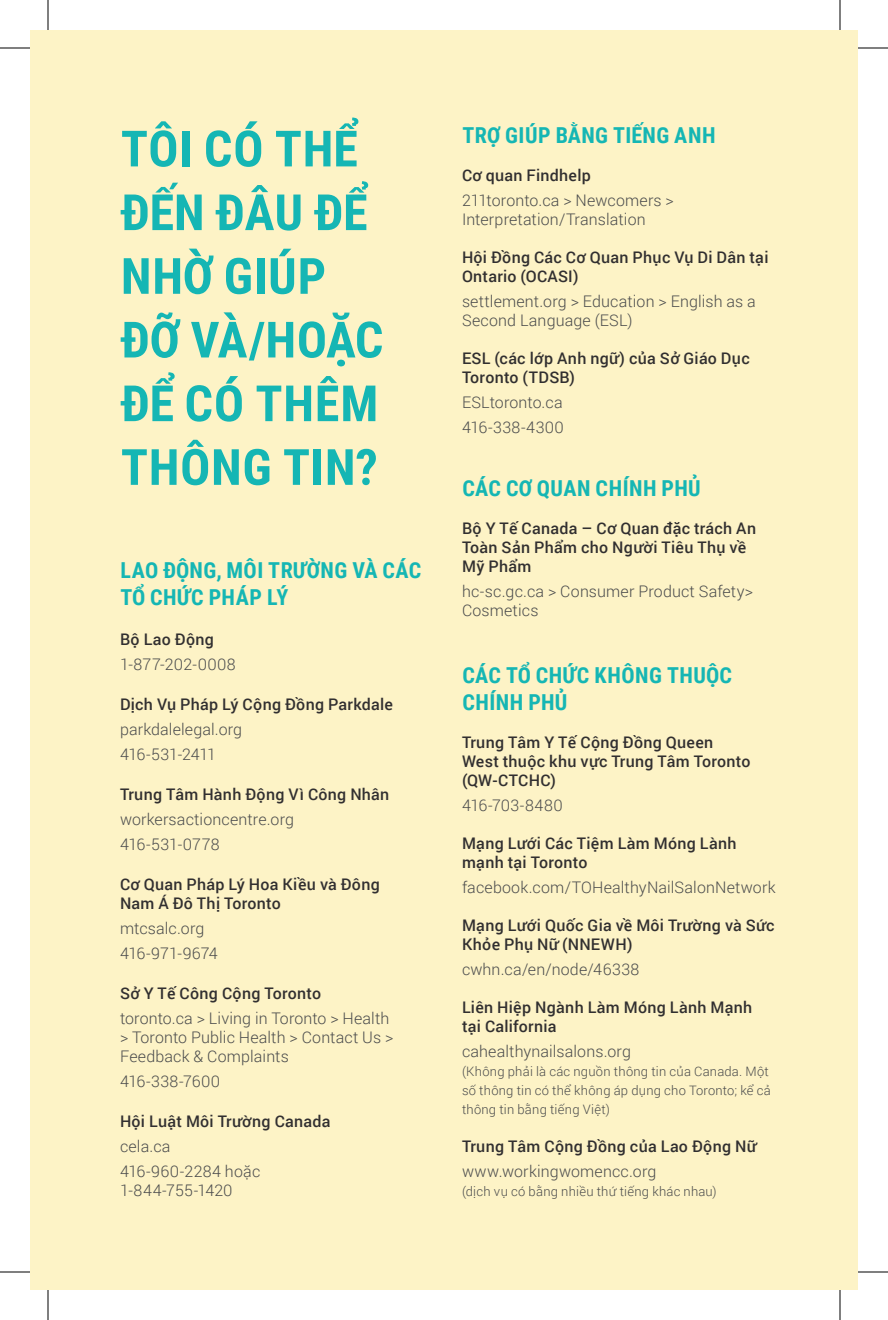
<style>
.page{position:relative;width:888px;height:1320px;background:#fff}
.page>*{position:absolute;margin:0;border:0;box-sizing:border-box;transform-origin:0 0}
.t1{font:700 50px/63.6px "Roboto Condensed";letter-spacing:.015em;color:#15b6b4}
.t2{font:700 22px/27px "Roboto Condensed";letter-spacing:.02em;color:#15b6b4}
.t3{font:500 16px/19px "Roboto";letter-spacing:.02em;color:#312f30}
.t4{font:300 16px/19px "Roboto";letter-spacing:.01em;color:#4b4c4d}
.t5{font:300 13px/19px "Roboto";letter-spacing:.02em;color:#4b4c4d}
</style>
<div class="page">
<div style="left:30px;top:30px;width:828px;height:1260px;background:#fdf3c6"></div>
<hr style="left:0;top:48px;width:30px;height:1px;background:#000">
<hr style="left:858px;top:48px;width:30px;height:1px;background:#000">
<hr style="left:0;top:1272px;width:30px;height:1px;background:#000">
<hr style="left:858px;top:1272px;width:30px;height:1px;background:#000">
<hr style="left:48px;top:0;width:1px;height:30px;background:#000">
<hr style="left:48px;top:1290px;width:1px;height:30px;background:#000">
<hr style="left:840px;top:0;width:1px;height:30px;background:#000">
<hr style="left:840px;top:1290px;width:1px;height:30px;background:#000">
<h1 class="t1" style="left:121px;top:115px;width:264px">TÔI CÓ THỂ<br>ĐẾN ĐÂU ĐỂ<br>NHỜ GIÚP<br>ĐỠ VÀ/HOẶC<br>ĐỂ CÓ THÊM<br>THÔNG TIN?</h1>
<h2 class="t2" style="left:120px;top:556px;width:302px">LAO ĐỘNG, MÔI TRƯỜNG VÀ CÁC<br>TỔ CHỨC PHÁP LÝ</h2>
<p class="t3" style="left:120px;top:629px;width:95px">Bộ Lao Động</p>
<p class="t4" style="left:120px;top:654px;width:117px">1-877-202-0008</p>
<p class="t3" style="left:120px;top:694px;width:275px">Dịch Vụ Pháp Lý Cộng Đồng Parkdale</p>
<p class="t4" style="left:120px;top:716px;width:124px;line-height:25px">parkdalelegal.org<br>416-531-2411</p>
<p class="t3" style="left:120px;top:784px;width:271px">Trung Tâm Hành Động Vì Công Nhân</p>
<p class="t4" style="left:120px;top:806px;width:176px;line-height:25px">workersactioncentre.org<br>416-531-0778</p>
<p class="t3" style="left:120px;top:874px;width:261px">Cơ Quan Pháp Lý Hoa Kiều và Đông<br>Nam Á Đô Thị Toronto</p>
<p class="t4" style="left:120px;top:915px;width:99px;line-height:25px">mtcsalc.org<br>416-971-9674</p>
<p class="t3" style="left:120px;top:983px;width:203px">Sở Y Tế Công Cộng Toronto</p>
<p class="t4" style="left:120px;top:1008px;width:275px">toronto.ca &gt; Living in Toronto &gt; Health &gt; Toronto Public Health &gt; Contact Us &gt;<br>Feedback &amp; Complaints</p>
<p class="t4" style="left:120px;top:1071px;width:102px">416-338-7600</p>
<p class="t3" style="left:120px;top:1111px;width:212px">Hội Luật Môi Trường Canada</p>
<p class="t4" style="left:120px;top:1133px;width:142px;line-height:25px">cela.ca<br>416-960-2284 hoặc</p>
<p class="t4" style="left:120px;top:1180px;width:114px">1-844-755-1420</p>
<h2 class="t2" style="left:462px;top:121px;width:255px">TRỢ GIÚP BẰNG TIẾNG ANH</h2>
<p class="t3" style="left:462px;top:165px;width:130px">Cơ quan Findhelp</p>
<p class="t4" style="left:462px;top:190px;width:213px">211toronto.ca &gt; Newcomers &gt;<br>Interpretation/Translation</p>
<p class="t3" style="left:462px;top:247px;width:308px">Hội Đồng Các Cơ Quan Phục Vụ Di Dân tại<br>Ontario (OCASI)</p>
<p class="t4" style="left:462px;top:291px;width:295px">settlement.org &gt; Education &gt; English as a<br>Second Language (ESL)</p>
<p class="t3" style="left:462px;top:348px;width:289px">ESL (các lớp Anh ngữ) của Sở Giáo Dục<br>Toronto (TDSB)</p>
<p class="t4" style="left:462px;top:389px;width:103px;line-height:25px">ESLtoronto.ca<br>416-338-4300</p>
<h2 class="t2" style="left:462px;top:474px;width:240px">CÁC CƠ QUAN CHÍNH PHỦ</h2>
<p class="t3" style="left:462px;top:518px;width:296px">Bộ Y Tế Canada – Cơ Quan đặc trách An<br>Toàn Sản Phẩm cho Người Tiêu Thụ về<br>Mỹ Phẩm</p>
<p class="t4" style="left:462px;top:581px;width:293px">hc-sc.gc.ca &gt; Consumer Product Safety&gt;<br>Cosmetics</p>
<h2 class="t2" style="left:462px;top:661px;width:271px">CÁC TỔ CHỨC KHÔNG THUỘC<br>CHÍNH PHỦ</h2>
<p class="t3" style="left:462px;top:732px;width:290px">Trung Tâm Y Tế Cộng Đồng Queen<br>West thuộc khu vực Trung Tâm Toronto (QW-CTCHC)</p>
<p class="t4" style="left:462px;top:795px;width:102px">416-703-8480</p>
<p class="t3" style="left:462px;top:833px;width:276px">Mạng Lưới Các Tiệm Làm Móng Lành mạnh tại Toronto</p>
<p class="t4" style="left:462px;top:877px;width:315px">facebook.com/TOHealthyNailSalonNetwork</p>
<p class="t3" style="left:462px;top:915px;width:314px">Mạng Lưới Quốc Gia về Môi Trường và Sức<br>Khỏe Phụ Nữ (NNEWH)</p>
<p class="t4" style="left:462px;top:959px;width:179px">cwhn.ca/en/node/46338</p>
<p class="t3" style="left:462px;top:997px;width:292px">Liên Hiệp Ngành Làm Móng Lành Mạnh tại California</p>
<p class="t4" style="left:462px;top:1041px;width:171px">cahealthynailsalons.org</p>
<p class="t5" style="left:462px;top:1062px;width:310px">(Không phải là các nguồn thông tin của Canada. Một số thông tin có thể không áp dụng cho Toronto; kể cả thông tin bằng tiếng Việt)</p>
<p class="t3" style="left:462px;top:1136px;width:296px">Trung Tâm Cộng Đồng của Lao Động Nữ</p>
<p class="t4" style="left:462px;top:1161px;width:196px">www.workingwomencc.org</p>
<p class="t5" style="left:462px;top:1182px;width:256px">(dịch vụ có bằng nhiều thứ tiếng khác nhau)</p>
</div>
